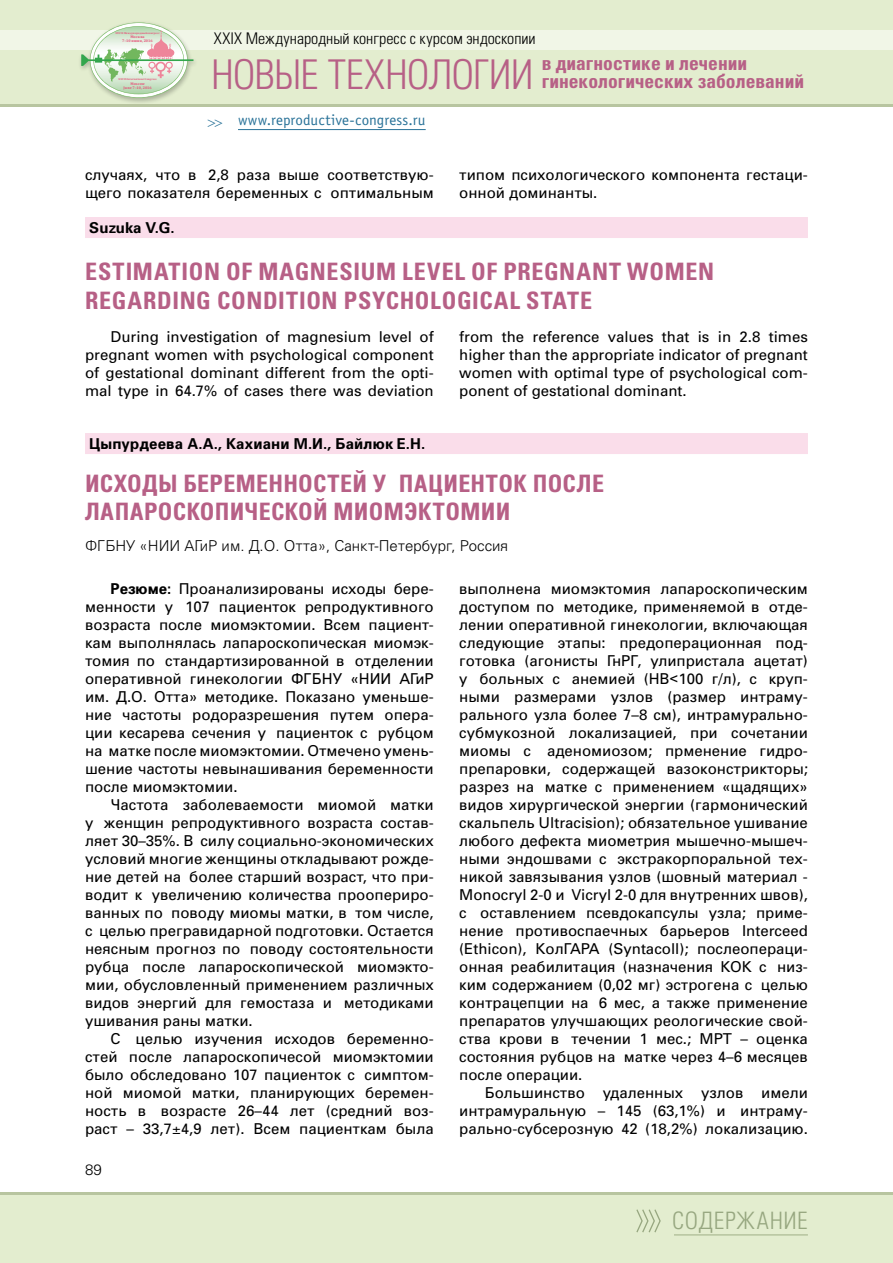
<style>
.page{position:relative;width:893px;height:1263px;background:#fff}
.page>*{position:absolute;margin:0;border:0;box-sizing:border-box;transform-origin:0 0}
.t1{font:700 24px/28.8px "Partner Condensed";letter-spacing:.025em;color:#b76086}
.t2{font:300 condensed 24px "Partner";letter-spacing:.03em;color:#97a780}
.t3{font:700 19.5px/17.9px "Partner Condensed";color:#b76086}
.t4{font:300 condensed 16.05px "Partner";color:#000}
.t5{font:15px/18px "Partner";color:#000;text-align:justify}
.t6{font:300 15px "Partner";color:#000}
.t7{font:700 15px "Partner";letter-spacing:.015em;color:#000}
.t8{font:15px "Officina Sans Book C";letter-spacing:.01em;color:#297298}
.t9{font:700 3.75px/4.2px "Cambria";letter-spacing:.02em;color:#e74d76;text-align:center}
.t10{font:700 2.7px "Cambria";letter-spacing:.035em;color:#e74d76}
.s1{font-family:"Partner";font-weight:300;font-stretch:condensed;font-size:41.1px}
.s2{font-weight:700}
.s3{font-family:"Arial"}
</style>
<div class="page">
<div style="left:0;top:1195px;width:893px;height:68px;background:#e3edcf"></div>
<div style="left:0;top:0;width:893px;height:104px;background:#e3edcf"></div>
<div style="left:0;top:30px;width:893px;height:20px;background:#f1f6e7"></div>
<hr style="left:0;top:1193px;width:893px;height:2px;background:#b8c5a0">
<div style="left:78px;top:20px;width:121px;height:84px;background:#000;opacity:.25"></div>
<svg style="left:81px;top:22px;width:112px;height:76px"></svg>
<hr style="left:0;top:104px;width:893px;height:2px;background:#b8c5a0">
<hr style="left:674px;top:1234px;width:134px;height:1px;background:#9faf87">
<hr style="left:238px;top:129px;width:188px;height:1px;background:#297298">
<svg style="left:636px;top:1209px;width:25px;height:23px"></svg>
<div style="left:85px;top:217px;width:723px;height:21px;background:#faddea"></div>
<div style="left:85px;top:433px;width:723px;height:21px;background:#faddea"></div>
<p class="t10" style="left:115px;top:31px;width:46px">XXVIX Международный конгресс</p>
<p class="t9" style="left:122px;top:35px;width:32px">Москва<br>7–10 июня, 2016</p>
<p class="t10" style="left:119px;top:78px;width:40px">XXVIX International Congress</p>
<p class="t9" style="left:124px;top:81px;width:30px">Moscow<br>June 7–10, 2016</p>
<p class="t4" style="left:214px;top:30px;width:323px">XXIX Международный конгресc c курсом эндоскопии</p>
<h2 class="t3" style="left:211px;top:56px;width:594px;text-indent:330px">в диагностике и лечении<br><span class="s1">НОВЫЕ ТЕХНОЛОГИИ</span> гинекологических заболеваний</h2>
<p class="t8" style="left:238px;top:112px;width:189px">www.reproductive-congress.ru</p>
<p class="t5" style="left:85px;top:166px;width:350px">случаях, что в 2,8 раза выше соответствую&shy;щего показателя беременных с оптимальным</p>
<p class="t5" style="left:459px;top:166px;width:350px">типом психологического компонента гестаци&shy;онной доминанты.</p>
<p class="t7" style="left:89px;top:219px;width:87px">Suzuka V.G.</p>
<h1 class="t1" style="left:85px;top:259px;width:630px">ESTIMATION OF MAGNESIUM LEVEL OF PREGNANT WOMEN<br>REGARDING CONDITION PSYCHOLOGICAL STATE</h1>
<p class="t5" style="left:85px;top:328px;width:350px;text-indent:26px">During investigation of magnesium level of pregnant women with psychological component of gestational dominant different from the opti&shy;mal type in 64.7% of cases there was deviation</p>
<p class="t5" style="left:459px;top:328px;width:350px">from the reference values that is in 2.8 times higher than the appropriate indicator of pregnant women with optimal type of psychological com&shy;ponent of gestational dominant.</p>
<p class="t7" style="left:89px;top:435px;width:337px">Цыпурдеева А.А., Кахиани М.И., Байлюк Е.Н.</p>
<h1 class="t1" style="left:85px;top:471px;width:521px">ИСХОДЫ БЕРЕМЕННОСТЕЙ У ПАЦИЕНТОК ПОСЛЕ<br>ЛАПАРОСКОПИЧЕСКОЙ МИОМЭКТОМИИ</h1>
<p class="t6" style="left:85px;top:537px;width:424px">ФГБНУ «НИИ АГиР им. Д.О. Отта», Санкт-Петербург, Россия</p>
<p class="t5" style="left:85px;top:580px;width:350px;text-indent:26px"><span class="s2">Резюме:</span> Проанализированы исходы бере&shy;менности у 107 пациенток репродуктивного возраста после миомэктомии. Всем пациент&shy;кам выполнялась лапароскопическая миомэк&shy;томия по стандартизированной в отделении оперативной гинекологии ФГБНУ «НИИ АГиР им. Д.О. Отта» методике. Показано уменьше&shy;ние частоты родоразрешения путем опера&shy;ции кесарева сечения у пациенток с рубцом на матке после миомэктомии. Отмечено умень&shy;шение частоты невынашивания беременности после миомэктомии.</p>
<p class="t5" style="left:85px;top:796px;width:350px;text-indent:26px">Частота заболеваемости миомой матки у женщин репродуктивного возраста состав&shy;ляет 30–35%. В силу социально-экономических условий многие женщины откладывают рожде&shy;ние детей на более старший возраст, что при&shy;водит к увеличению количества проопериро&shy;ванных по поводу миомы матки, в том числе, с целью прегравидарной подготовки. Остается неясным прогноз по поводу состоятельности рубца после лапароскопической миомэкто&shy;мии, обусловленный применением различных видов энергий для гемостаза и методиками ушивания раны матки.</p>
<p class="t5" style="left:85px;top:1030px;width:350px;text-indent:26px">С целью изучения исходов беременно&shy;стей после лапароскопичесой миомэктомии было обследовано 107 пациенток с симптом&shy;ной миомой матки, планирующих беремен&shy;ность в возрасте 26–44 лет (средний воз&shy;раст – 33,7±4,9 лет). Всем пациенткам была</p>
<p class="t5" style="left:459px;top:580px;width:350px">выполнена миомэктомия лапароскопическим доступом по методике, применяемой в отде&shy;лении оперативной гинекологии, включающая следующие этапы: предоперационная под&shy;готовка (агонисты ГнРГ, улипристала ацетат) у больных с анемией (HB<span class="s3">˂</span>100 г/л), с круп&shy;ными размерами узлов (размер интраму&shy;рального узла более 7–8 см), интрамурально&shy;субмукозной локализацией, при сочетании миомы с аденомиозом; прменение гидро&shy;препаровки, содержащей вазоконстрикторы; разрез на матке с применением «щадящих» видов хирургической энергии (гармонический скальпель Ultracision); обязательное ушивание любого дефекта миометрия мышечно-мышеч&shy;ными эндошвами с экстракорпоральной тех&shy;никой завязывания узлов (шовный материал - Monocryl 2-0 и Vicryl 2-0 для внутренних швов), с оставлением псевдокапсулы узла; приме&shy;нение противоспаечных барьеров Interceed (Ethicon), КолГАРА (Syntacoll); послеопераци&shy;онная реабилитация (назначения КОК с низ&shy;ким содержанием (0,02 мг) эстрогена с целью контрацепции на 6 мес, а также применение препаратов улучшающих реологические свой&shy;ства крови в течении 1 мес.; МРТ – оценка состояния рубцов на матке через 4–6 месяцев после операции.</p>
<p class="t5" style="left:459px;top:1084px;width:350px;text-indent:26px">Большинство удаленных узлов имели интрамуральную – 145 (63,1%) и интраму&shy;рально-субсерозную 42 (18,2%) локализацию.</p>
<p class="t6" style="left:85px;top:1161px;width:18px">89</p>
<h1 class="t2" style="left:672px;top:1207px;width:137px">СОДЕРЖАНИЕ</h1>
</div>
